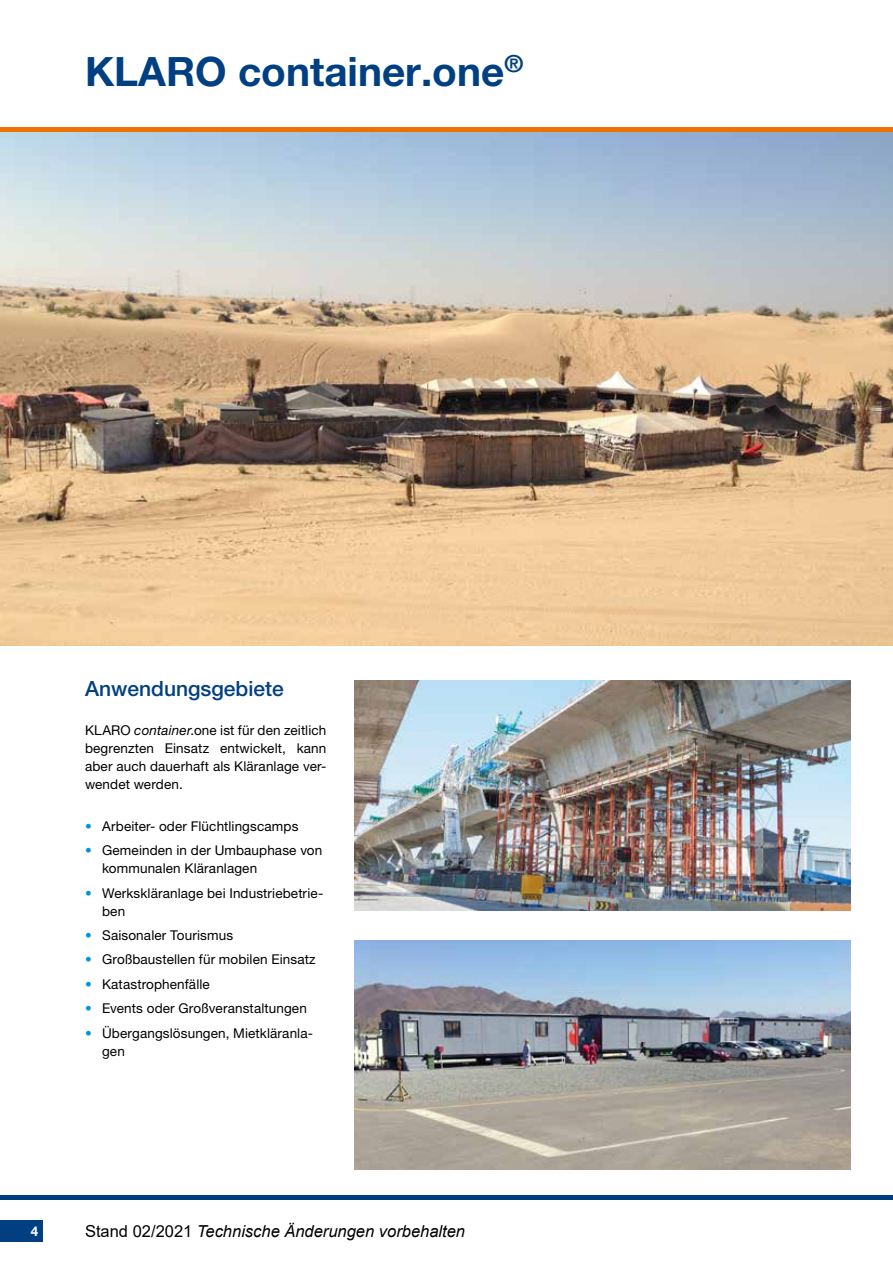
<style>
.page{position:relative;width:893px;height:1263px;background:#fff}
.page>*{position:absolute;margin:0;border:0;box-sizing:border-box;transform-origin:0 0}
.t1{font:700 40.5px "Helvetica Neue LT Pro";color:#004082}
.t2{font:700 24px "Helvetica Neue LT Pro";color:#004082}
.t3{font:500 21px "Helvetica Neue LT Pro";color:#004082}
.t4{font:italic 16.5px "Arial";color:#000}
.t5{font:13.5px/18px "Helvetica Neue LT Pro";letter-spacing:.01em;color:#000}
.t6{font:700 13.5px "Helvetica Neue LT Pro";color:#fff}
.s1{font-style:italic}
.s2{color:#0095db}
.s3{font-style:normal}
</style>
<div class="page">
<img style="left:354px;top:940px;width:496px;height:230px">
<img style="left:0;top:132px;width:893px;height:513px">
<img style="left:354px;top:681px;width:496px;height:229px">
<div style="left:0;top:1220px;width:43px;height:22px;background:#004082"></div>
<hr style="left:0;top:1195px;width:893px;height:4px;background:#004082">
<hr style="left:0;top:128px;width:893px;height:4px;background:#ee7203">
<h2 class="t2" style="left:85px;top:48px;width:283px">8. KLARO container.blue</h2>
<h1 class="t1" style="left:85px;top:46px;width:440px">KLARO container.one<sup>®</sup></h1>
<h3 class="t3" style="left:85px;top:676px;width:200px">Anwendungsgebiete</h3>
<p class="t5" style="left:85px;top:720px;width:243px;text-align:justify">KLARO <span class="s1">container</span>.one ist für den zeitlich begrenzten Einsatz entwickelt, kann aber auch dauerhaft als Kläranlage ver&shy;wendet werden.</p>
<p class="t5" style="left:85px;top:817px;width:215px"><span class="s2">•</span> Arbeiter- oder Flüchtlingscamps</p>
<p class="t5" style="left:102px;top:841px;width:222px;text-indent:-17px"><span class="s2">•</span> Gemeinden in der Umbauphase von kommunalen Kläranlagen</p>
<p class="t5" style="left:102px;top:884px;width:223px;text-indent:-17px"><span class="s2">•</span> Werkskläranlage bei Industriebetrie&shy;ben</p>
<p class="t5" style="left:85px;top:926px;width:150px"><span class="s2">•</span> Saisonaler Tourismus</p>
<p class="t5" style="left:85px;top:950px;width:232px"><span class="s2">•</span> Großbaustellen für mobilen Einsatz</p>
<p class="t5" style="left:85px;top:975px;width:126px"><span class="s2">•</span> Katastrophenfälle</p>
<p class="t5" style="left:85px;top:999px;width:223px"><span class="s2">•</span> Events oder Großveranstaltungen</p>
<p class="t5" style="left:102px;top:1023px;width:212px;text-indent:-17px"><span class="s2">•</span> Übergangslösungen, Mietkläranla&shy;gen</p>
<p class="t6" style="left:31px;top:1222px;width:9px">4</p>
<p class="t4" style="left:85px;top:1220px;width:382px"><span class="s3">Stand 02/2021</span> Technische Änderungen vorbehalten</p>
</div>
